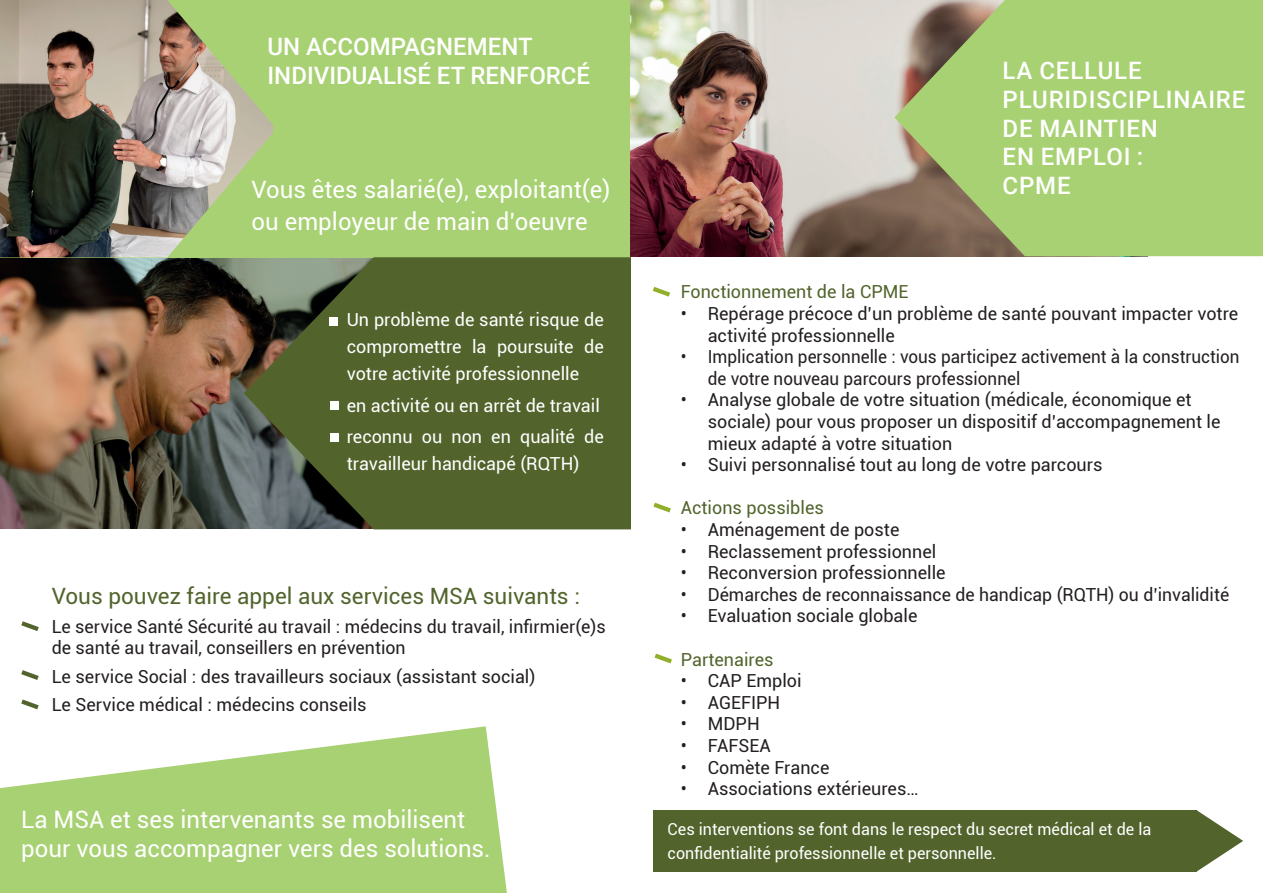
<style>
.page{position:relative;width:1263px;height:893px;background:#fff}
.page>*{position:absolute;margin:0;border:0;box-sizing:border-box;transform-origin:0 0}
.t1{font:24px/31.5px "Roboto";color:#fff}
.t2{font:500 24px/28.8px "Roboto";letter-spacing:.025em;color:#fff}
.t3{font:500 24px/28.8px "Roboto";color:#fff}
.t4{font:22.5px "Roboto";color:#52642c}
.t5{font:18px/21.6px "Roboto";color:#231f20}
.t6{font:18px/27px "Roboto";color:#fff;text-align:justify}
.t7{font:18px/21.6px "Roboto";color:#231f20;scale:.95 1}
.t8{font:18px "Roboto";color:#52642c}
.t9{font:16.5px/24px "Roboto";color:#fff}
</style>
<div class="page">
<img style="left:0;top:257px;width:244px;height:272px">
<svg style="left:0;top:726px;width:507px;height:167px;fill:#a7d172"></svg>
<div style="left:0;top:0;width:631px;height:257px;background:#a7d172"></div>
<svg style="left:21px;top:621px;width:18px;height:10px"></svg>
<svg style="left:244px;top:257px;width:387px;height:272px;background:#536333"></svg>
<img style="left:631px;top:0;width:263px;height:256px">
<svg style="left:894px;top:0;width:369px;height:256px;background:#a3c371"></svg>
<svg style="left:21px;top:670px;width:18px;height:10px"></svg>
<svg style="left:21px;top:699px;width:18px;height:10px"></svg>
<svg style="left:653px;top:287px;width:17px;height:10px"></svg>
<svg style="left:653px;top:503px;width:18px;height:9px"></svg>
<svg style="left:654px;top:654px;width:18px;height:9px"></svg>
<div style="left:653px;top:810px;width:544px;height:62px;background:#52642c"></div>
<svg style="left:1197px;top:810px;width:46px;height:62px"></svg>
<img style="left:0;top:0;width:273px;height:257px">
<div style="left:330px;top:317px;width:8px;height:8px;background:#fff"></div>
<div style="left:330px;top:401px;width:9px;height:9px;background:#fff"></div>
<div style="left:330px;top:433px;width:9px;height:9px;background:#fff"></div>
<h1 class="t3" style="left:268px;top:31px;width:324px">UN ACCOMPAGNEMENT<br>INDIVIDUALISÉ ET RENFORCÉ</h1>
<h1 class="t1" style="left:252px;top:173px;width:360px">Vous êtes salarié(e), exploitant(e) ou employeur de main d’oeuvre</h1>
<p class="t6" style="left:347px;top:305px;width:259px">Un problème de santé risque de compromettre la poursuite de votre activité professionnelle</p>
<p class="t6" style="left:347px;top:389px;width:259px;line-height:31.5px">en activité ou en arrêt de travail reconnu ou non en qualité de</p>
<p class="t6" style="left:347px;top:449px;width:234px">travailleur handicapé (RQTH)</p>
<p class="t4" style="left:52px;top:580px;width:530px">Vous pouvez faire appel aux services MSA suivants :</p>
<p class="t5" style="left:52px;top:615px;width:556px">Le service Santé Sécurité au travail : médecins du travail, infirmier(e)s de santé au travail, conseillers en prévention</p>
<p class="t5" style="left:52px;top:661px;width:485px;line-height:28.5px">Le service Social : des travailleurs sociaux (assistant social)<br>Le Service médical : médecins conseils</p>
<h1 class="t1" style="left:21px;top:804px;width:471px;line-height:28.8px">La MSA et ses intervenants se mobilisent pour vous accompagner vers des solutions.</h1>
<h1 class="t2" style="left:1002px;top:55px;width:244px">LA CELLULE<br>PLURIDISCIPLINAIRE<br>DE MAINTIEN<br>EN EMPLOI :<br>CPME</h1>
<p class="t8" style="left:681px;top:279px;width:229px">Fonctionnement de la CPME</p>
<p class="t5" style="left:708px;top:302px;width:532px;text-indent:-27px">• Repérage précoce d’un problème de santé pouvant impacter votre activité professionnelle</p>
<p class="t7" style="left:708px;top:345px;width:561px;text-indent:-27px">• Implication personnelle : vous participez activement à la construction de votre nouveau parcours professionnel</p>
<p class="t5" style="left:708px;top:389px;width:514px;text-indent:-27px">• Analyse globale de votre situation (médicale, économique et sociale) pour vous proposer un dispositif d’accompagnement le mieux adapté à votre situation</p>
<p class="t5" style="left:681px;top:453px;width:423px">• Suivi personnalisé tout au long de votre parcours</p>
<p class="t8" style="left:681px;top:495px;width:145px">Actions possibles</p>
<p class="t5" style="left:681px;top:518px;width:220px">• Aménagement de poste</p>
<p class="t5" style="left:681px;top:540px;width:257px">• Reclassement professionnel</p>
<p class="t5" style="left:681px;top:561px;width:266px">• Reconversion professionnelle</p>
<p class="t5" style="left:681px;top:583px;width:550px">• Démarches de reconnaissance de handicap (RQTH) ou d’invalidité</p>
<p class="t5" style="left:681px;top:605px;width:238px">• Evaluation sociale globale</p>
<p class="t8" style="left:681px;top:647px;width:94px">Partenaires</p>
<p class="t5" style="left:681px;top:669px;width:122px">• CAP Emploi</p>
<p class="t5" style="left:681px;top:691px;width:101px">• AGEFIPH</p>
<p class="t5" style="left:681px;top:713px;width:80px">• MDPH</p>
<p class="t5" style="left:681px;top:734px;width:92px">• FAFSEA</p>
<p class="t5" style="left:681px;top:756px;width:150px">• Comète France</p>
<p class="t5" style="left:681px;top:777px;width:239px">• Associations extérieures…</p>
<p class="t9" style="left:668px;top:816px;width:485px">Ces interventions se font dans le respect du secret médical et de la confidentialité professionnelle et personnelle.</p>
</div>
